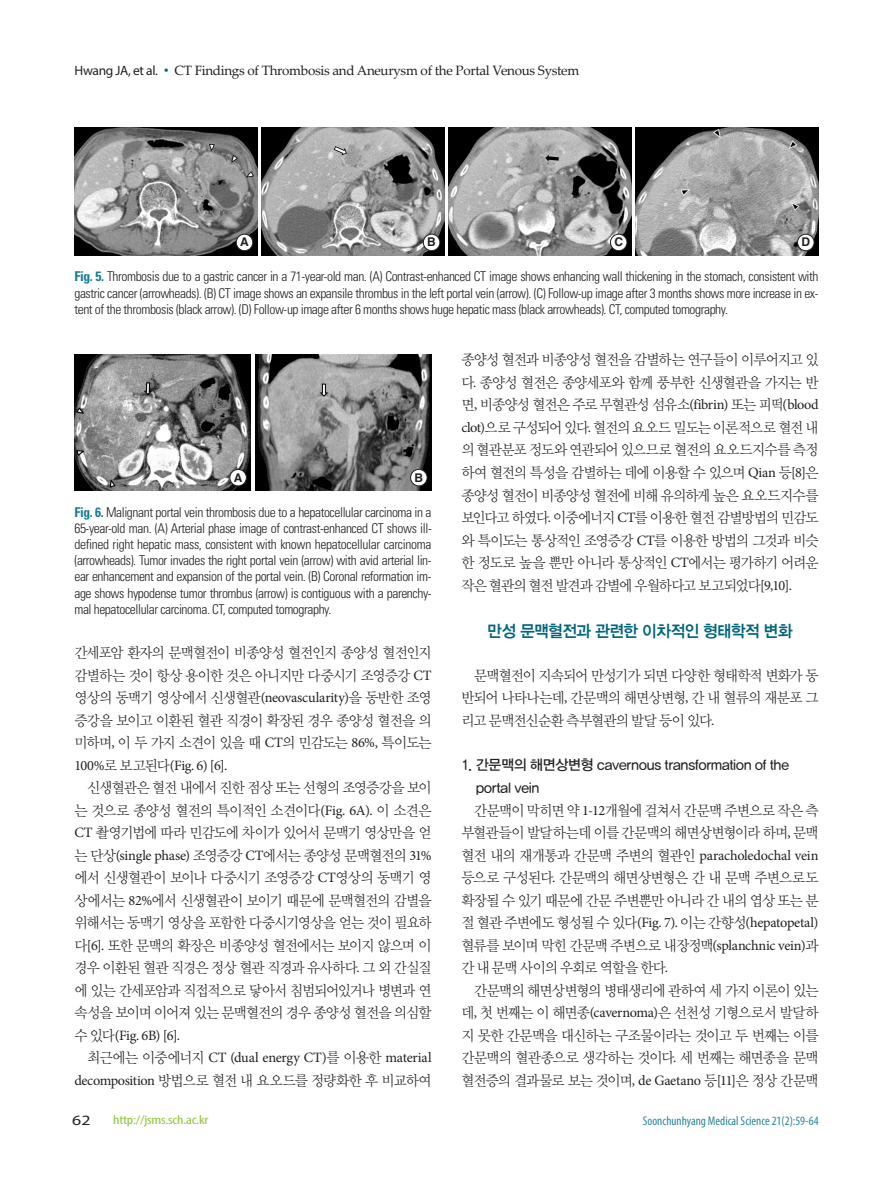
<style>
.page{position:relative;width:893px;height:1191px;background:#fff}
.page>*{position:absolute;margin:0;border:0;box-sizing:border-box;transform-origin:0 0}
.본문_대제목{font:16.5px "YDVYGO34";letter-spacing:-.025em;color:#00657c;scale:.95 1}
.본문{font:14.7px/22.5px "YDVY Mj O32";letter-spacing:-.06em;color:#231f20;text-align:justify;scale:.95 1}
.본문-2{font:14.25px "Minion Pro";letter-spacing:-.015em;color:#231f20}
.본문_중제목{font:14.25px/22.5px "YDVYGO33";letter-spacing:-.01em;color:#231f20}
.t1{font:14.25px "Myriad Pro";color:#231f20;scale:1.25 1}
.표제목_그림설명{font:300 condensed 13.5px/16.2px "Univers LT Std";letter-spacing:-.03em;color:#231f20;text-align:justify}
.t2{font:13.5px "Palatino Linotype";letter-spacing:-.025em;color:#231f20}
.t3{font:condensed 12.75px "Myriad Pro";color:#2f859a}
.t4{font:condensed 12.75px "Myriad Pro";letter-spacing:-.015em;color:#92c73d;scale:1.25 1}
.t5{font:700 12px "Helvetica LT Std";color:#231f20}
.s1{font-family:"Myriad Pro"}
.s2{font-family:"Dotum";color:#00657c}
.s3{font-weight:700;color:#177b91}
.s4{font-family:"Minion Pro";font-size:14.25px}
.s5{font-family:"YDVY Mj O32";font-size:14.7px}
</style>
<div class="page">
<img style="left:74px;top:354px;width:177px;height:136px">
<div style="left:230px;top:469px;width:16px;height:17px;background:#fff;border-radius:50%"></div>
<div style="left:230px;top:469px;width:17px;height:17px;border:1px solid #231f20;border-radius:50%"></div>
<img style="left:255px;top:354px;width:177px;height:136px">
<div style="left:411px;top:469px;width:16px;height:17px;background:#fff;border-radius:50%"></div>
<div style="left:410px;top:469px;width:17px;height:17px;border:1px solid #231f20;border-radius:50%"></div>
<img style="left:74px;top:128px;width:183px;height:127px">
<div style="left:236px;top:234px;width:17px;height:17px;background:#fff;border-radius:50%"></div>
<div style="left:236px;top:234px;width:17px;height:17px;border:1px solid #231f20;border-radius:50%"></div>
<img style="left:261px;top:128px;width:183px;height:127px">
<div style="left:423px;top:234px;width:17px;height:17px;background:#fff;border-radius:50%"></div>
<div style="left:423px;top:234px;width:17px;height:17px;border:1px solid #231f20;border-radius:50%"></div>
<img style="left:449px;top:128px;width:182px;height:127px">
<div style="left:610px;top:234px;width:17px;height:17px;background:#fff;border-radius:50%"></div>
<div style="left:610px;top:234px;width:17px;height:17px;border:1px solid #231f20;border-radius:50%"></div>
<img style="left:636px;top:128px;width:183px;height:127px">
<div style="left:797px;top:234px;width:17px;height:17px;background:#fff;border-radius:50%"></div>
<div style="left:797px;top:234px;width:17px;height:17px;border:1px solid #231f20;border-radius:50%"></div>
<p class="t2" style="left:74px;top:61px;width:506px"><span class="s1">Hwang JA, et al.</span> <span class="s2">•</span> CT Findings of Thrombosis and Aneurysm of the Portal Venous System</p>
<p class="t5" style="left:240px;top:235px;width:10px">A</p>
<p class="t5" style="left:427px;top:235px;width:10px">B</p>
<p class="t5" style="left:614px;top:235px;width:10px">C</p>
<p class="t5" style="left:801px;top:235px;width:10px">D</p>
<p class="표제목_그림설명" style="left:74px;top:268px;width:746px"><span class="s3">Fig. 5.</span> Thrombosis due to a gastric cancer in a 71-year-old man. (A) Contrast-enhanced CT image shows enhancing wall thickening in the stomach, consistent with gastric cancer (arrowheads). (B) CT image shows an expansile thrombus in the left portal vein (arrow). (C) Follow-up image after 3 months shows more increase in ex&shy;tent of the thrombosis (black arrow). (D) Follow-up image after 6 months shows huge hepatic mass (black arrowheads). CT, computed tomography.</p>
<p class="t5" style="left:234px;top:470px;width:10px">A</p>
<p class="t5" style="left:414px;top:470px;width:10px">B</p>
<p class="표제목_그림설명" style="left:74px;top:503px;width:359px"><span class="s3">Fig. 6.</span> Malignant portal vein thrombosis due to a hepatocellular carcinoma in a 65-year-old man. (A) Arterial phase image of contrast-enhanced CT shows ill&shy;defined right hepatic mass, consistent with known hepatocellular carcinoma (arrowheads). Tumor invades the right portal vein (arrow) with avid arterial lin&shy;ear enhancement and expansion of the portal vein. (B) Coronal reformation im&shy;age shows hypodense tumor thrombus (arrow) is contiguous with a parenchy&shy;mal hepatocellular carcinoma. CT, computed tomography.</p>
<p class="본문" style="left:74px;top:640px;width:377px">간세포암 환자의 문맥혈전이 비종양성 혈전인지 종양성 혈전인지 감별하는 것이 항상 용이한 것은 아니지만 다중시기 조영증강 <span class="s4">CT </span>영상의 동맥기 영상에서 신생혈관<span class="s4">(neovascularity)</span>을 동반한 조영 증강을 보이고 이환된 혈관 직경이 확장된 경우 종양성 혈전을 의 미하며<span class="s4">,</span> 이 두 가지 소견이 있을 때 <span class="s4">CT</span>의 민감도는 <span class="s4">86%,</span> 특이도는</p>
<p class="본문-2" style="left:74px;top:755px;width:154px">100%<span class="s5">로 보고된다</span>(Fig. 6) [6].</p>
<p class="본문" style="left:74px;top:775px;width:377px;text-indent:13px">신생혈관은 혈전 내에서 진한 점상 또는 선형의 조영증강을 보이 는 것으로 종양성 혈전의 특이적인 소견이다<span class="s4">(Fig. 6A).</span> 이 소견은 <span class="s4">CT</span> 촬영기법에 따라 민감도에 차이가 있어서 문맥기 영상만을 얻 는 단상<span class="s4">(single phase)</span> 조영증강 <span class="s4">CT</span>에서는 종양성 문맥혈전의 <span class="s4">31% </span>에서 신생혈관이 보이나 다중시기 조영증강 <span class="s4">CT</span>영상의 동맥기 영 상에서는 <span class="s4">82%</span>에서 신생혈관이 보이기 때문에 문맥혈전의 감별을 위해서는 동맥기 영상을 포함한 다중시기영상을 얻는 것이 필요하 다<span class="s4">[6].</span> 또한 문맥의 확장은 비종양성 혈전에서는 보이지 않으며 이 경우 이환된 혈관 직경은 정상 혈관 직경과 유사하다<span class="s4">.</span> 그 외 간실질 에 있는 간세포암과 직접적으로 닿아서 침범되어있거나 병변과 연 속성을 보이며 이어져 있는 문맥혈전의 경우 종양성 혈전을 의심할</p>
<p class="본문-2" style="left:74px;top:1025px;width:107px"><span class="s5">수 있다</span>(Fig. 6B) [6].</p>
<p class="본문-2" style="left:87px;top:1048px;width:346px"><span class="s5">최근에는 이중에너지</span> CT (dual energy CT)<span class="s5">를 이용한</span> material</p>
<p class="본문" style="left:74px;top:1068px;width:377px"><span class="s4">decomposition</span> 방법으로 혈전 내 요오드를 정량화한 후 비교하여</p>
<p class="본문" style="left:461px;top:348px;width:377px">종양성 혈전과 비종양성 혈전을 감별하는 연구들이 이루어지고 있 다<span class="s4">.</span> 종양성 혈전은 종양세포와 함께 풍부한 신생혈관을 가지는 반 면<span class="s4">,</span> 비종양성 혈전은 주로 무혈관성 섬유소<span class="s4">(fibrin)</span> 또는 피떡<span class="s4">(blood clot)</span>으로 구성되어 있다<span class="s4">.</span> 혈전의 요오드 밀도는 이론적으로 혈전 내 의 혈관분포 정도와 연관되어 있으므로 혈전의 요오드지수를 측정 하여 혈전의 특성을 감별하는 데에 이용할 수 있으며 <span class="s4">Qian</span> 등<span class="s4">[8]</span>은 종양성 혈전이 비종양성 혈전에 비해 유의하게 높은 요오드지수를 보인다고 하였다<span class="s4">.</span> 이중에너지 <span class="s4">CT</span>를 이용한 혈전 감별방법의 민감도 와 특이도는 통상적인 조영증강 <span class="s4">CT</span>를 이용한 방법의 그것과 비슷 한 정도로 높을 뿐만 아니라 통상적인 <span class="s4">CT</span>에서는 평가하기 어려운 작은 혈관의 혈전 발견과 감별에 우월하다고 보고되었다<span class="s4">[9,10].</span></p>
<p class="본문_대제목" style="left:487px;top:620px;width:322px">만성 문맥혈전과 관련한 이차적인 형태학적 변화</p>
<p class="본문" style="left:461px;top:663px;width:377px;text-indent:13px">문맥혈전이 지속되어 만성기가 되면 다양한 형태학적 변화가 동 반되어 나타나는데<span class="s4">,</span> 간문맥의 해면상변형<span class="s4">,</span> 간 내 혈류의 재분포 그 리고 문맥전신순환 측부혈관의 발달 등이 있다<span class="s4">.</span></p>
<p class="본문_중제목" style="left:476px;top:753px;width:315px;text-indent:-14px">1. 간문맥의 해면상변형 cavernous transformation of the portal vein</p>
<p class="본문" style="left:461px;top:798px;width:377px;text-align:right">간문맥이 막히면 약 <span class="s4">1-12</span>개월에 걸쳐서 간문맥 주변으로 작은 측 부혈관들이 발달하는데 이를 간문맥의 해면상변형이라 하며<span class="s4">,</span> 문맥</p>
<p class="본문-2" style="left:461px;top:845px;width:359px"><span class="s5">혈전 내의 재개통과 간문맥 주변의 혈관인</span> paracholedochal vein</p>
<p class="본문" style="left:461px;top:865px;width:377px">등으로 구성된다<span class="s4">.</span> 간문맥의 해면상변형은 간 내 문맥 주변으로도 확장될 수 있기 때문에 간문 주변뿐만 아니라 간 내의 엽상 또는 분</p>
<p class="본문-2" style="left:461px;top:913px;width:359px"><span class="s5">절 혈관 주변에도 형성될 수 있다</span>(Fig. 7). <span class="s5">이는 간향성</span>(hepatopetal)</p>
<p class="본문" style="left:461px;top:933px;width:377px">혈류를 보이며 막힌 간문맥 주변으로 내장정맥<span class="s4">(splanchnic vein)</span>과 간 내 문맥 사이의 우회로 역할을 한다<span class="s4">.</span></p>
<p class="본문" style="left:461px;top:978px;width:377px;text-indent:13px">간문맥의 해면상변형의 병태생리에 관하여 세 가지 이론이 있는 데<span class="s4">,</span> 첫 번째는 이 해면종<span class="s4">(cavernoma)</span>은 선천성 기형으로서 발달하 지 못한 간문맥을 대신하는 구조물이라는 것이고 두 번째는 이를 간문맥의 혈관종으로 생각하는 것이다<span class="s4">.</span> 세 번째는 해면종을 문맥 혈전증의 결과물로 보는 것이며<span class="s4">, de Gaetano</span> 등<span class="s4">[11]</span>은 정상 간문맥</p>
<p class="t1" style="left:72px;top:1111px;width:16px">62</p>
<p class="t4" style="left:113px;top:1112px;width:78px">http://jsms.sch.ac.kr</p>
<p class="t3" style="left:643px;top:1113px;width:177px">Soonchunhyang Medical Science 21(2):59-64</p>
</div>
